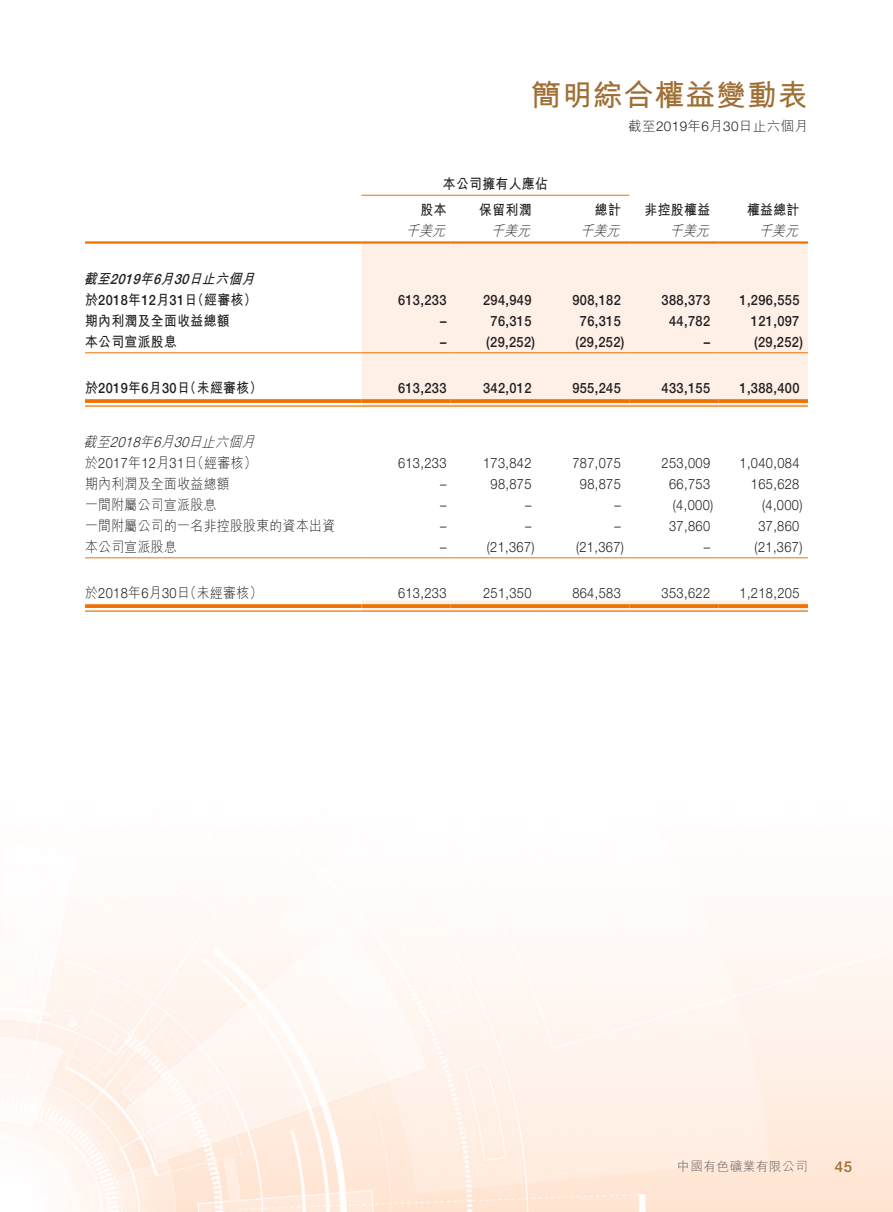
<style>
.page{position:relative;width:893px;height:1212px;background:#fff}
.page>*{position:absolute;margin:0;border:0;box-sizing:border-box;transform-origin:0 0}
.t1{font:700 30px "M Hei HK";letter-spacing:.03em;color:#9f6f35}
.t2{font:500 15px "Helvetica Neue LT Std";color:#9f6f35}
.t3{font:300 14.25px "Helvetica Neue LT Std";letter-spacing:.03em;color:#231f20;scale:.9 1}
.t4{font:500 14.25px "Helvetica Neue LT Std";letter-spacing:.03em;color:#231f20;scale:.9 1}
.t5{font:300 14.25px "M Hei HK";letter-spacing:.03em;color:#231f20;scale:.9 1}
.t6{font:700 14.25px/25.5px "M Hei HK";letter-spacing:.03em;color:#231f20;scale:.9 1}
.t7{font:italic 300 14.25px/21px "M Hei HK";color:#231f20;scale:.9 1}
.t8{font:italic 700 14.25px/21px "M Hei HK";color:#231f20;scale:.9 1}
.t9{font:300 13.5px "M Hei HK";letter-spacing:.03em;color:#231f20}
.t10{font:300 12.75px "M Hei HK";letter-spacing:.03em;color:#636366}
.s1{font-family:"Helvetica Neue LT Std"}
.s2{font-family:"Helvetica Neue LT Std";font-weight:500}
.s3{font-style:normal}
.s4{font-family:"Helvetica Neue LT Std";font-weight:500;font-style:normal}
.s5{font-family:"Helvetica Neue LT Std";font-style:normal}
</style>
<div class="page">
<img style="left:0;top:194px;width:893px;height:1018px">
<svg style="left:361px;top:244px;width:447px;height:366px"></svg>
<hr style="left:361px;top:195px;width:268px;height:1px;background:#ef7100">
<hr style="left:85px;top:241px;width:276px;height:3px;background:#ef7100">
<hr style="left:361px;top:241px;width:90px;height:3px;background:#ef7100">
<hr style="left:451px;top:241px;width:89px;height:3px;background:#ef7100">
<hr style="left:540px;top:241px;width:89px;height:3px;background:#ef7100">
<hr style="left:629px;top:241px;width:90px;height:3px;background:#ef7100">
<hr style="left:719px;top:241px;width:89px;height:3px;background:#ef7100">
<hr style="left:85px;top:352px;width:276px;height:1px;background:#ef7100">
<hr style="left:361px;top:352px;width:90px;height:1px;background:#ef7100">
<hr style="left:451px;top:352px;width:89px;height:1px;background:#ef7100">
<hr style="left:540px;top:352px;width:89px;height:1px;background:#ef7100">
<hr style="left:629px;top:352px;width:90px;height:1px;background:#ef7100">
<hr style="left:719px;top:352px;width:89px;height:1px;background:#ef7100">
<svg style="left:85px;top:399px;width:276px;height:4px"></svg>
<hr style="left:85px;top:405px;width:276px;height:2px;background:#ef7100">
<svg style="left:361px;top:399px;width:90px;height:4px"></svg>
<hr style="left:361px;top:405px;width:90px;height:2px;background:#ef7100">
<svg style="left:451px;top:399px;width:89px;height:4px"></svg>
<hr style="left:451px;top:405px;width:89px;height:2px;background:#ef7100">
<svg style="left:540px;top:399px;width:89px;height:4px"></svg>
<hr style="left:540px;top:405px;width:89px;height:2px;background:#ef7100">
<svg style="left:629px;top:399px;width:90px;height:4px"></svg>
<hr style="left:629px;top:405px;width:90px;height:2px;background:#ef7100">
<svg style="left:719px;top:399px;width:89px;height:4px"></svg>
<hr style="left:719px;top:405px;width:89px;height:2px;background:#ef7100">
<hr style="left:85px;top:557px;width:276px;height:1px;background:#ef7100">
<hr style="left:361px;top:557px;width:90px;height:1px;background:#ef7100">
<hr style="left:451px;top:557px;width:89px;height:1px;background:#ef7100">
<hr style="left:540px;top:557px;width:89px;height:1px;background:#ef7100">
<hr style="left:629px;top:557px;width:90px;height:1px;background:#ef7100">
<hr style="left:719px;top:557px;width:89px;height:1px;background:#ef7100">
<svg style="left:85px;top:604px;width:276px;height:4px"></svg>
<hr style="left:85px;top:610px;width:276px;height:2px;background:#ef7100">
<svg style="left:361px;top:604px;width:90px;height:4px"></svg>
<hr style="left:361px;top:610px;width:90px;height:2px;background:#ef7100">
<svg style="left:451px;top:604px;width:89px;height:4px"></svg>
<hr style="left:451px;top:610px;width:89px;height:2px;background:#ef7100">
<svg style="left:540px;top:604px;width:89px;height:4px"></svg>
<hr style="left:540px;top:610px;width:89px;height:2px;background:#ef7100">
<svg style="left:629px;top:604px;width:90px;height:4px"></svg>
<hr style="left:629px;top:610px;width:90px;height:2px;background:#ef7100">
<svg style="left:719px;top:604px;width:89px;height:4px"></svg>
<hr style="left:719px;top:610px;width:89px;height:2px;background:#ef7100">
<h1 class="t1" style="left:531px;top:73px;width:278px">簡明綜合權益變動表</h1>
<p class="t9" style="left:628px;top:119px;width:181px">截至<span class="s1">2019</span>年<span class="s1">6</span>月<span class="s1">30</span>日止六個月</p>
<p class="t6" style="left:420px;top:170px;width:143px;text-indent:22px">本公司擁有人應佔股本</p>
<p class="t6" style="left:479px;top:196px;width:60px">保留利潤</p>
<p class="t6" style="left:595px;top:196px;width:30px">總計</p>
<p class="t6" style="left:645px;top:196px;width:74px">非控股權益</p>
<p class="t6" style="left:747px;top:196px;width:60px">權益總計</p>
<p class="t8" style="left:84px;top:267px;width:197px">截至<span class="s2">2019</span>年<span class="s2">6</span>月<span class="s2">30</span>日止六個月<span class="s3">於</span><span class="s4">2018</span><span class="s3">年</span><span class="s4">12</span><span class="s3">月</span><span class="s4">31</span><span class="s3">日（經審核）</span></p>
<p class="t7" style="left:406px;top:220px;width:49px">千美元</p>
<p class="t7" style="left:491px;top:220px;width:49px">千美元</p>
<p class="t7" style="left:580px;top:220px;width:49px">千美元</p>
<p class="t7" style="left:669px;top:220px;width:49px">千美元</p>
<p class="t7" style="left:759px;top:220px;width:49px">千美元</p>
<p class="t4" style="left:398px;top:291px;width:55px">613,233</p>
<p class="t4" style="left:483px;top:291px;width:55px">294,949</p>
<p class="t4" style="left:572px;top:291px;width:55px">908,182</p>
<p class="t4" style="left:662px;top:291px;width:55px">388,373</p>
<p class="t4" style="left:739px;top:291px;width:68px">1,296,555</p>
<p class="t6" style="left:85px;top:307px;width:162px">期內利潤及全面收益總額</p>
<p class="t4" style="left:440px;top:312px;width:9px">–</p>
<p class="t4" style="left:491px;top:312px;width:47px">76,315</p>
<p class="t4" style="left:580px;top:312px;width:47px">76,315</p>
<p class="t4" style="left:669px;top:312px;width:47px">44,782</p>
<p class="t4" style="left:751px;top:312px;width:55px">121,097</p>
<p class="t6" style="left:85px;top:328px;width:104px">本公司宣派股息</p>
<p class="t4" style="left:440px;top:333px;width:9px">–</p>
<p class="t4" style="left:486px;top:333px;width:56px">(29,252)</p>
<p class="t4" style="left:576px;top:333px;width:56px">(29,252)</p>
<p class="t4" style="left:704px;top:333px;width:9px">–</p>
<p class="t4" style="left:754px;top:333px;width:56px">(29,252)</p>
<p class="t6" style="left:85px;top:374px;width:199px">於<span class="s2">2019</span>年<span class="s2">6</span>月<span class="s2">30</span>日（未經審核）</p>
<p class="t4" style="left:398px;top:380px;width:55px">613,233</p>
<p class="t4" style="left:483px;top:380px;width:55px">342,012</p>
<p class="t4" style="left:572px;top:380px;width:55px">955,245</p>
<p class="t4" style="left:662px;top:380px;width:55px">433,155</p>
<p class="t4" style="left:739px;top:380px;width:68px">1,388,400</p>
<p class="t7" style="left:84px;top:431px;width:195px">截至<span class="s1">2018</span>年<span class="s1">6</span>月<span class="s1">30</span>日止六個月<span class="s3">於</span><span class="s5">2017</span><span class="s3">年</span><span class="s5">12</span><span class="s3">月</span><span class="s5">31</span><span class="s3">日（經審核）</span></p>
<p class="t3" style="left:398px;top:454px;width:55px">613,233</p>
<p class="t3" style="left:483px;top:454px;width:55px">173,842</p>
<p class="t3" style="left:572px;top:454px;width:55px">787,075</p>
<p class="t3" style="left:662px;top:454px;width:55px">253,009</p>
<p class="t3" style="left:739px;top:454px;width:68px">1,040,084</p>
<p class="t5" style="left:85px;top:476px;width:162px">期內利潤及全面收益總額</p>
<p class="t3" style="left:440px;top:475px;width:9px">–</p>
<p class="t3" style="left:491px;top:475px;width:47px">98,875</p>
<p class="t3" style="left:580px;top:475px;width:47px">98,875</p>
<p class="t3" style="left:669px;top:475px;width:47px">66,753</p>
<p class="t3" style="left:751px;top:475px;width:55px">165,628</p>
<p class="t5" style="left:85px;top:497px;width:148px">一間附屬公司宣派股息</p>
<p class="t3" style="left:440px;top:496px;width:9px">–</p>
<p class="t3" style="left:525px;top:496px;width:9px">–</p>
<p class="t3" style="left:614px;top:496px;width:9px">–</p>
<p class="t3" style="left:673px;top:496px;width:46px">(4,000)</p>
<p class="t3" style="left:762px;top:496px;width:46px">(4,000)</p>
<p class="t5" style="left:85px;top:518px;width:279px">一間附屬公司的一名非控股股東的資本出資</p>
<p class="t3" style="left:440px;top:517px;width:9px">–</p>
<p class="t3" style="left:525px;top:517px;width:9px">–</p>
<p class="t3" style="left:614px;top:517px;width:9px">–</p>
<p class="t3" style="left:669px;top:517px;width:47px">37,860</p>
<p class="t3" style="left:758px;top:517px;width:47px">37,860</p>
<p class="t5" style="left:85px;top:539px;width:104px">本公司宣派股息</p>
<p class="t3" style="left:440px;top:538px;width:9px">–</p>
<p class="t3" style="left:487px;top:538px;width:55px">(21,367)</p>
<p class="t3" style="left:576px;top:538px;width:55px">(21,367)</p>
<p class="t3" style="left:704px;top:538px;width:9px">–</p>
<p class="t3" style="left:755px;top:538px;width:55px">(21,367)</p>
<p class="t5" style="left:85px;top:586px;width:199px">於<span class="s1">2018</span>年<span class="s1">6</span>月<span class="s1">30</span>日（未經審核）</p>
<p class="t3" style="left:398px;top:585px;width:55px">613,233</p>
<p class="t3" style="left:483px;top:585px;width:55px">251,350</p>
<p class="t3" style="left:572px;top:585px;width:55px">864,583</p>
<p class="t3" style="left:662px;top:585px;width:55px">353,622</p>
<p class="t3" style="left:739px;top:585px;width:68px">1,218,205</p>
<p class="t10" style="left:677px;top:1160px;width:132px">中國有色礦業有限公司</p>
<p class="t2" style="left:835px;top:1158px;width:19px">45</p>
</div>
